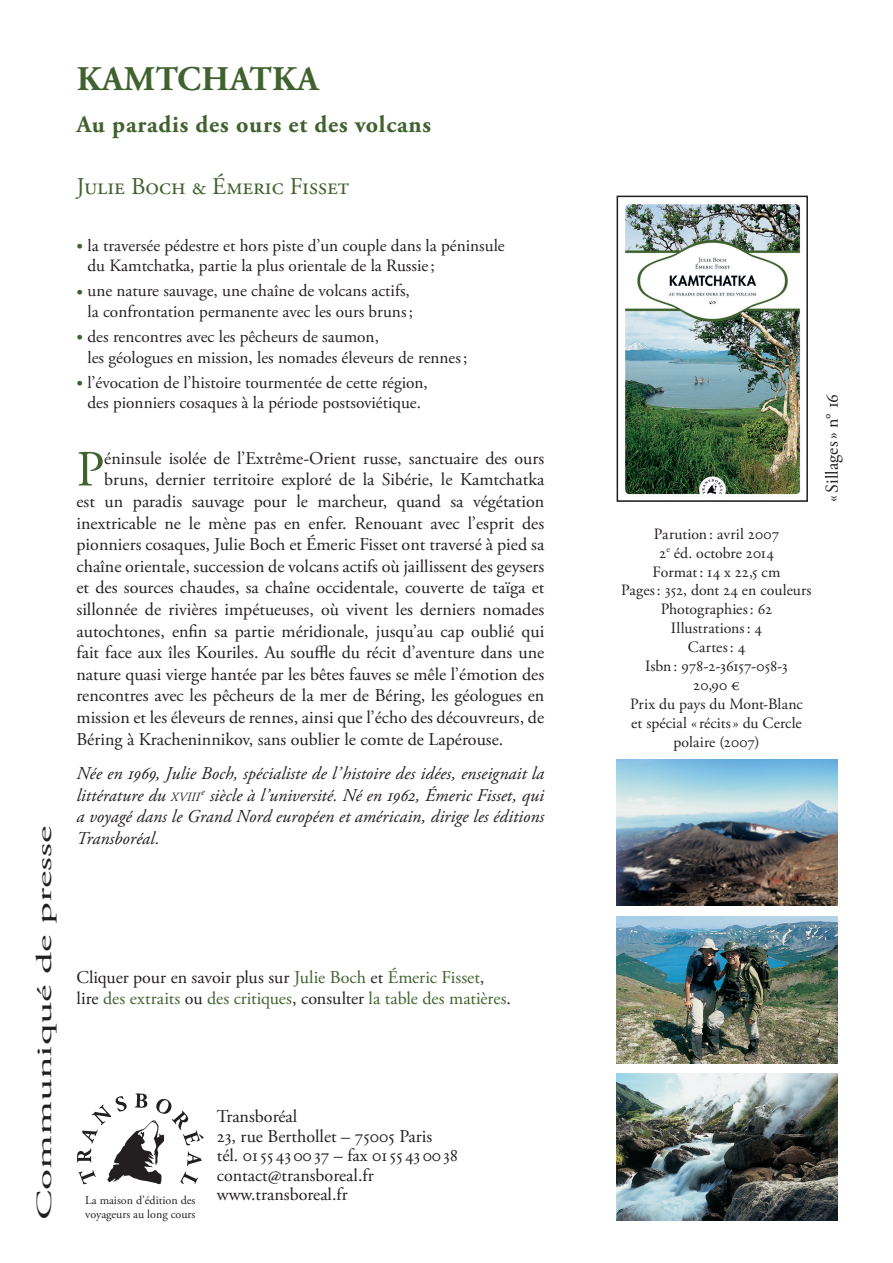
<style>
.page{position:relative;width:893px;height:1263px;background:#fff}
.page>*{position:absolute;margin:0;border:0;box-sizing:border-box;transform-origin:0 0}
.t1{font:50.55px "Adobe Garamond Pro";color:#40622f}
.t2{font:700 34.5px "Adobe Garamond Pro";letter-spacing:.125em;color:#40622f}
.t3{font:700 24px "Adobe Garamond Pro";letter-spacing:.03em;color:#40622f}
.t4{font:24px "Adobe Garamond Pro";color:#40622f}
.t5{font:21.6px "Adobe Garamond Pro";color:#231f20;scale:2 1}
.t6{font:18px/19.5px "Adobe Garamond Pro";color:#231f20}
.t7{font:italic 18px/21.6px "Adobe Garamond Pro";color:#231f20;text-align:justify}
.t8{font:18px/21.6px "Adobe Garamond Pro";color:#40622f}
.t9{font:17.25px/20.7px "Adobe Garamond Pro";color:#231f20}
.t10{font:15.75px/18.9px "Adobe Garamond Pro";letter-spacing:.005em;color:#231f20;text-align:center}
.t11{font:12px/14.4px "Adobe Garamond Pro";color:#231f20}
.s1{color:#40622f}
.s2{font-size:12.6px}
.s3{color:#231f20}
</style>
<div class="page">
<svg style="left:77px;top:1093px;width:127px;height:91px"></svg>
<img style="left:617px;top:1074px;width:221px;height:146px">
<img style="left:617px;top:916px;width:221px;height:147px">
<img style="left:617px;top:759px;width:221px;height:147px">
<img style="left:624px;top:204px;width:177px;height:291px">
<div style="left:617px;top:196px;width:191px;height:306px;border:2px solid #231f20"></div>
<p class="t5" style="left:31px;top:1220px;width:199px;rotate:-90deg">Communiqué de presse</p>
<h2 class="t2" style="left:77px;top:59px;width:237px">Kamtchatka</h2>
<h3 class="t3" style="left:77px;top:110px;width:356px">Au paradis des ours et des volcans</h3>
<h3 class="t4" style="left:77px;top:172px;width:274px">Julie Boch &amp; Émeric Fisset</h3>
<p class="t9" style="left:88px;top:235px;width:419px;text-indent:-11px"><span class="s1">•</span> la traversée pédestre et hors piste d’un couple dans la péninsule du Kamtchatka, partie la plus orientale de la Russie;</p>
<p class="t9" style="left:77px;top:281px;width:338px;text-align:right"><span class="s1">•</span> une nature sauvage, une chaîne de volcans actifs, la confrontation permanente avec les ours bruns;</p>
<p class="t9" style="left:88px;top:327px;width:381px;text-indent:-11px"><span class="s1">•</span> des rencontres avec les pêcheurs de saumon,<br>les géologues en mission, les nomades éleveurs de rennes;</p>
<p class="t9" style="left:77px;top:372px;width:353px;text-align:center"><span class="s1">•</span> l’évocation de l’histoire tourmentée de cette région, des pionniers cosaques à la période postsoviétique.</p>
<h1 class="t1" style="left:77px;top:439px;width:29px">P</h1>
<p class="t6" style="left:104px;top:449px;width:441px">éninsule isolée de l’Extrême-Orient russe, sanctuaire des ours</p>
<p class="t6" style="left:104px;top:471px;width:441px">bruns, dernier territoire exploré de la Sibérie, le Kamtchatka</p>
<p class="t6" style="left:77px;top:492px;width:469px">est un paradis sauvage pour le marcheur, quand sa végétation</p>
<p class="t6" style="left:77px;top:514px;width:469px">inextricable ne le mène pas en enfer. Renouant avec l’esprit des</p>
<p class="t6" style="left:77px;top:535px;width:469px">pionniers cosaques, Julie Boch et Émeric Fisset ont traversé à pied sa</p>
<p class="t6" style="left:77px;top:557px;width:469px">chaîne orientale, succession de volcans actifs où jaillissent des geysers</p>
<p class="t6" style="left:77px;top:579px;width:469px">et des sources chaudes, sa chaîne occidentale, couverte de taïga et</p>
<p class="t6" style="left:77px;top:600px;width:469px">sillonnée de rivières impétueuses, où vivent les derniers nomades</p>
<p class="t6" style="left:77px;top:622px;width:469px">autochtones, enfin sa partie méridionale, jusqu’au cap oublié qui</p>
<p class="t6" style="left:77px;top:643px;width:469px">fait face aux îles Kouriles. Au souffle du récit d’aventure dans une</p>
<p class="t6" style="left:77px;top:665px;width:469px">nature quasi vierge hantée par les bêtes fauves se mêle l’émotion des</p>
<p class="t6" style="left:77px;top:687px;width:469px">rencontres avec les pêcheurs de la mer de Béring, les géologues en</p>
<p class="t6" style="left:77px;top:708px;width:469px">mission et les éleveurs de rennes, ainsi que l’écho des découvreurs, de</p>
<p class="t6" style="left:77px;top:730px;width:428px">Béring à Kracheninnikov, sans oublier le comte de Lapérouse.</p>
<p class="t7" style="left:77px;top:763px;width:469px">Née en 1969, Julie Boch, spécialiste de l’histoire des idées, enseignait la littérature du <span class="s2">xviii</span> <sup>e</sup> siècle à l’université. Né en 1962, Émeric Fisset, qui a voyagé dans le Grand Nord européen et américain, dirige les éditions Transboréal.</p>
<p class="t8" style="left:77px;top:967px;width:436px"><span class="s3">Cliquer pour en savoir plus sur</span> Julie Boch <span class="s3">et</span> Émeric Fisset<span class="s3">,<br>lire</span> des extraits <span class="s3">ou</span> des critiques<span class="s3">, consulter</span> la table des matières<span class="s3">.</span></p>
<p class="t11" style="left:85px;top:1193px;width:112px">La maison d’édition des voyageurs au long cours</p>
<p class="t6" style="left:217px;top:1107px;width:243px">Transboréal<br>23, rue Berthollet – 75005 Paris tél. 0155 430037 – fax 0155 430038 contact@transboreal.fr www.transboreal.fr</p>
<p class="t10" style="left:621px;top:525px;width:192px">Parution: avril 2007<br>2<sup>e</sup> éd. octobre 2014<br>Format: 14 x 22,5 cm<br>Pages: 352, dont 24 en couleurs<br>Photographies: 62<br>Illustrations: 4<br>Cartes: 4<br>Isbn: 978-2-36157-058-3<br>20,90 €<br>Prix du pays du Mont-Blanc<br>et spécial «récits» du Cercle polaire (2007)</p>
<p class="t6" style="left:823px;top:502px;width:109px;rotate:-90deg">« Sillages» n° 16</p>
</div>
